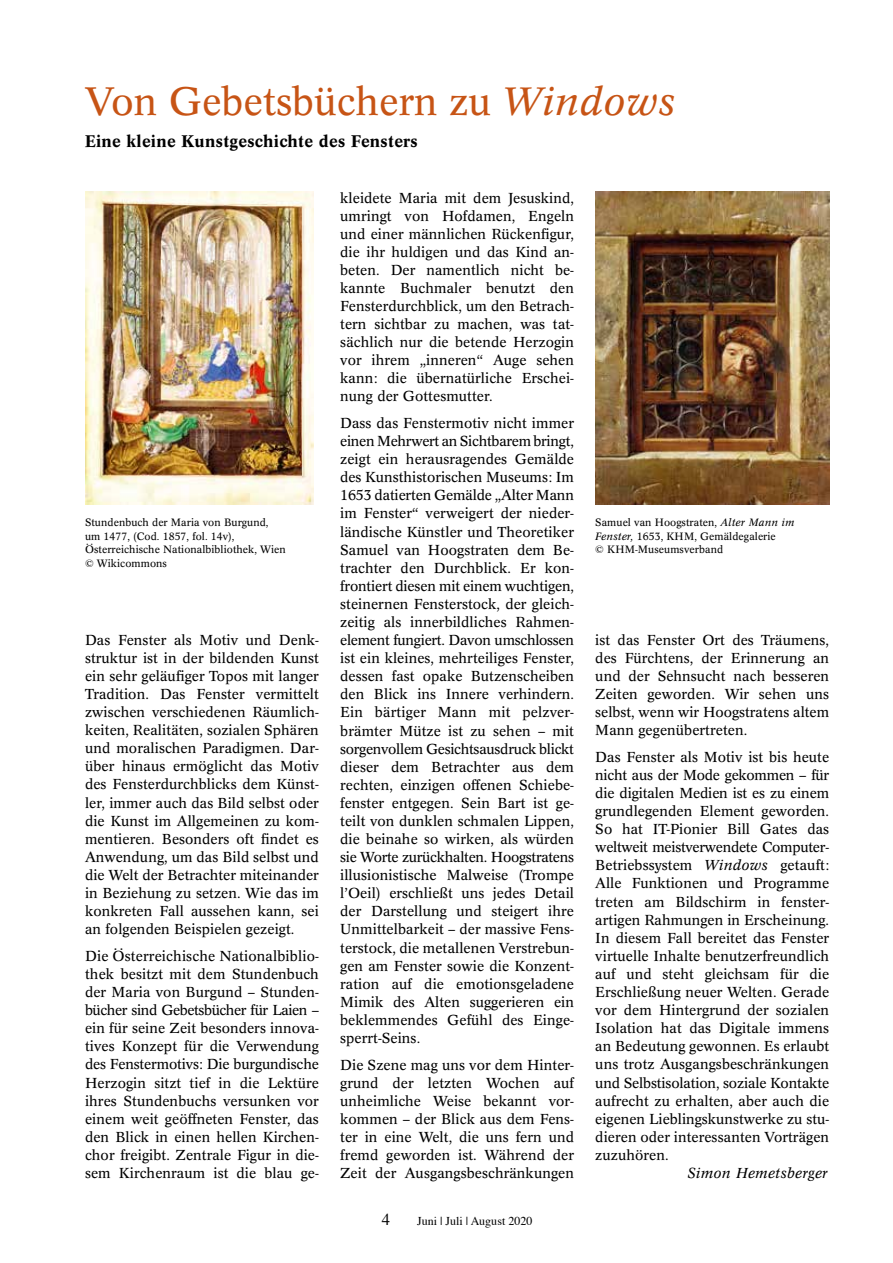
<style>
.page{position:relative;width:893px;height:1263px;background:#fff}
.page>*{position:absolute;margin:0;border:0;box-sizing:border-box;transform-origin:0 0}
.t1{font:39px "Concorde BQ";color:#c75415}
.t2{font:500 16.5px "Concorde BQ";letter-spacing:.02em;color:#000}
.t3{font:16.5px "Times";color:#000}
.t4{font:14.25px/18.1px "Concorde BQ";letter-spacing:.005em;color:#000;text-align:justify}
.t5{font:italic 14.25px "Concorde BQ";letter-spacing:.025em;color:#000}
.t6{font:12px "Times";color:#000}
.t7{font:10.5px/13.5px "Concorde BQ";letter-spacing:.005em;color:#000}
.s1{font-style:italic}
</style>
<div class="page">
<img style="left:595px;top:191px;width:234px;height:314px">
<img style="left:86px;top:191px;width:228px;height:314px">
<h1 class="t1" style="left:85px;top:80px;width:592px">Von Gebetsbüchern zu <span class="s1">Windows</span></h1>
<p class="t2" style="left:85px;top:131px;width:334px">Eine kleine Kunstgeschichte des Fensters</p>
<p class="t7" style="left:85px;top:516px;width:202px">Stundenbuch der Maria von Burgund, um 1477, (Cod. 1857, fol. 14v),<br>Österreichische Nationalbibliothek, Wien © Wikicommons</p>
<p class="t4" style="left:85px;top:631px;width:235px">Das Fenster als Motiv und Denk&shy;struktur ist in der bildenden Kunst ein sehr geläufiger Topos mit langer Tradition. Das Fenster vermittelt zwischen verschiedenen Räumlich&shy;keiten, Realitäten, sozialen Sphären und moralischen Paradigmen. Dar&shy;über hinaus ermöglicht das Motiv des Fensterdurchblicks dem Künst&shy;ler, immer auch das Bild selbst oder die Kunst im Allgemeinen zu kom&shy;mentieren. Besonders oft findet es Anwendung, um das Bild selbst und die Welt der Betrachter miteinander in Beziehung zu setzen. Wie das im konkreten Fall aussehen kann, sei an folgenden Beispielen gezeigt.</p>
<p class="t4" style="left:85px;top:947px;width:235px">Die Österreichische Nationalbiblio&shy;thek besitzt mit dem Stundenbuch der Maria von Burgund – Stunden&shy;bücher sind Gebetsbücher für Laien – ein für seine Zeit besonders innova&shy;tives Konzept für die Verwendung des Fenstermotivs: Die burgundische Herzogin sitzt tief in die Lektüre ihres Stundenbuchs versunken vor einem weit geöffneten Fenster, das den Blick in einen hellen Kirchen&shy;chor freigibt. Zentrale Figur in die&shy;sem Kirchenraum ist die blau ge-</p>
<p class="t4" style="left:340px;top:189px;width:235px">kleidete Maria mit dem Jesuskind, umringt von Hofdamen, Engeln und einer männlichen Rückenfigur, die ihr huldigen und das Kind an&shy;beten. Der namentlich nicht be&shy;kannte Buchmaler benutzt den Fensterdurchblick, um den Betrach&shy;tern sichtbar zu machen, was tat&shy;sächlich nur die betende Herzogin vor ihrem „inneren“ Auge sehen kann: die übernatürliche Erschei&shy;nung der Gottesmutter.</p>
<p class="t4" style="left:340px;top:414px;width:235px">Dass das Fenstermotiv nicht immer einen Mehrwert an Sichtbarem bringt, zeigt ein herausragendes Gemälde des Kunsthistorischen Museums: Im 1653 datierten Gemälde „Alter Mann im Fenster“ verweigert der nieder&shy;ländische Künstler und Theoretiker Samuel van Hoogstraten dem Be&shy;trachter den Durchblick. Er kon&shy;frontiert diesen mit einem wuchtigen, steinernen Fensterstock, der gleich&shy;zeitig als innerbildliches Rahmen&shy;element fungiert. Davon umschlossen ist ein kleines, mehrteiliges Fenster, dessen fast opake Butzenscheiben den Blick ins Innere verhindern.<br>Ein bärtiger Mann mit pelzver&shy;brämter Mütze ist zu sehen – mit sorgenvollem Gesichtsausdruck blickt dieser dem Betrachter aus dem rechten, einzigen offenen Schiebe&shy;fenster entgegen. Sein Bart ist ge&shy;teilt von dunklen schmalen Lippen, die beinahe so wirken, als würden sie Worte zurückhalten. Hoogstratens illusionistische Malweise (Trompe l’Oeil) erschließt uns jedes Detail der Darstellung und steigert ihre Unmittelbarkeit – der massive Fens&shy;terstock, die metallenen Verstrebun&shy;gen am Fenster sowie die Konzent&shy;ration auf die emotionsgeladene Mimik des Alten suggerieren ein beklemmendes Gefühl des Einge&shy;sperrt-Seins.</p>
<p class="t4" style="left:340px;top:1056px;width:235px">Die Szene mag uns vor dem Hinter&shy;grund der letzten Wochen auf unheimliche Weise bekannt vor&shy;kommen – der Blick aus dem Fens&shy;ter in eine Welt, die uns fern und fremd geworden ist. Während der Zeit der Ausgangsbeschränkungen</p>
<p class="t3" style="left:382px;top:1204px;width:10px">4</p>
<p class="t6" style="left:417px;top:1210px;width:117px">Juni | Juli | August 2020</p>
<p class="t7" style="left:595px;top:516px;width:201px">Samuel van Hoogstraten, <span class="s1">Alter Mann im<br>Fenster,</span> 1653, KHM, Gemäldegalerie<br>© KHM-Museumsverband</p>
<p class="t4" style="left:595px;top:631px;width:235px">ist das Fenster Ort des Träumens, des Fürchtens, der Erinnerung an und der Sehnsucht nach besseren Zeiten geworden. Wir sehen uns selbst, wenn wir Hoogstratens altem Mann gegenübertreten.</p>
<p class="t4" style="left:595px;top:748px;width:235px">Das Fenster als Motiv ist bis heute nicht aus der Mode gekommen – für die digitalen Medien ist es zu einem grundlegenden Element geworden.<br>So hat IT-Pionier Bill Gates das weltweit meistverwendete Computer-Betriebssystem <span class="s1">Windows</span> getauft:<br>Alle Funktionen und Programme treten am Bildschirm in fenster&shy;artigen Rahmungen in Erscheinung.<br>In diesem Fall bereitet das Fenster virtuelle Inhalte benutzerfreundlich auf und steht gleichsam für die Erschließung neuer Welten. Gerade vor dem Hintergrund der sozialen Isolation hat das Digitale immens an Bedeutung gewonnen. Es erlaubt uns trotz Ausgangsbeschränkungen und Selbstisolation, soziale Kontakte aufrecht zu erhalten, aber auch die eigenen Lieblingskunstwerke zu stu&shy;dieren oder interessanten Vorträgen zuzuhören.</p>
<p class="t5" style="left:688px;top:1164px;width:141px">Simon Hemetsberger</p>
</div>
